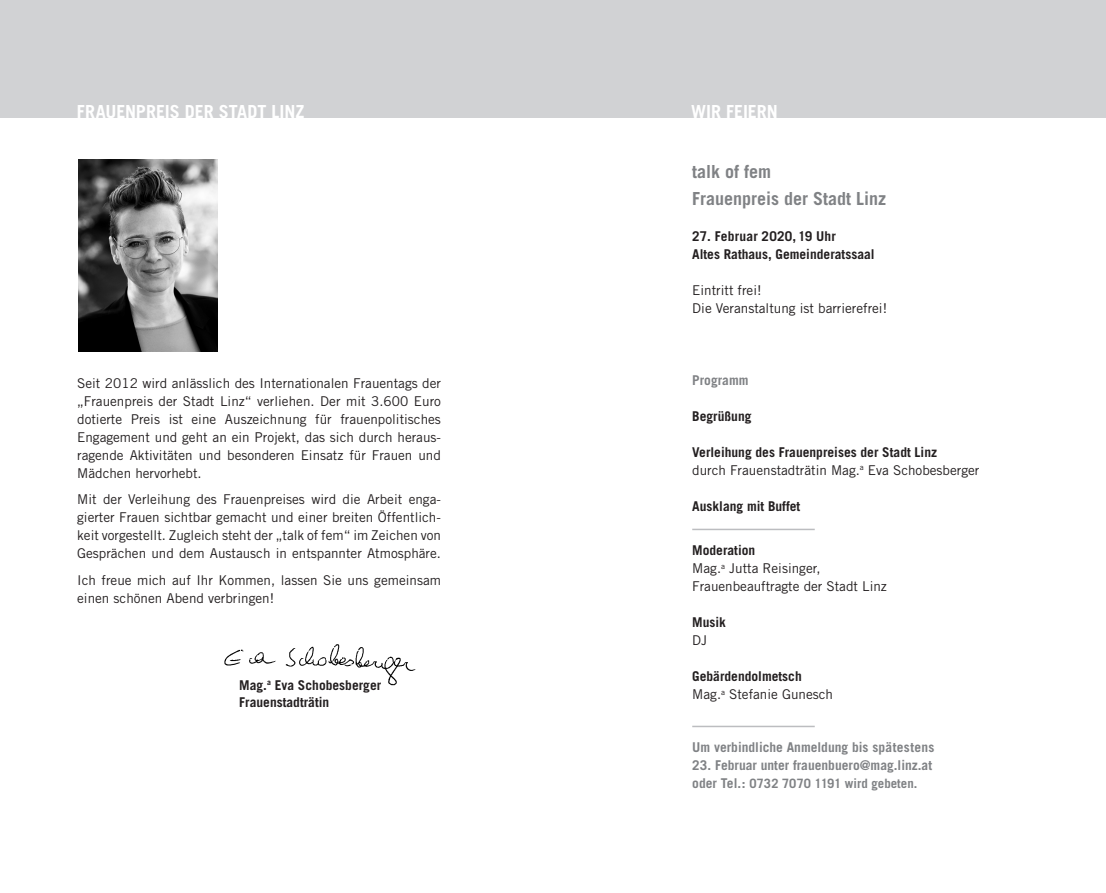
<style>
.page{position:relative;width:1106px;height:893px;background:#fff}
.page>*{position:absolute;margin:0;border:0;box-sizing:border-box;transform-origin:0 0}
.t1{font:700 18px "Trade Gothic";letter-spacing:-.005em;color:#fff}
.t2{font:700 18px "Trade Gothic";color:#808285}
.t3{font:13.5px/18px "Trade Gothic";color:#231f20;text-align:justify}
.t4{font:700 13.5px "Trade Gothic";color:#231f20}
.Titel_3{font:700 13.5px "Trade Gothic";color:#808285}
.Titel_3-2{font:700 12.9px "Trade Gothic";color:#808285}
.s1{font-size:13.5px}
</style>
<div class="page">
<img style="left:224px;top:644px;width:192px;height:42px">
<div style="left:0;top:0;width:1106px;height:118px;background:#d1d2d4"></div>
<hr style="left:692px;top:529px;width:122px;height:1px;background:#bcbdc0">
<hr style="left:692px;top:726px;width:122px;height:1px;background:#bcbdc0">
<img style="left:78px;top:159px;width:139px;height:193px">
<p class="t1" style="left:77px;top:100px;width:229px">FRAUENPREIS DER STADT LINZ</p>
<p class="t1" style="left:691px;top:100px;width:88px">WIR FEIERN</p>
<p class="t3" style="left:77px;top:374px;width:365px">Seit 2012 wird anlässlich des Internationalen Frauentags der „Frauenpreis der Stadt Linz“ verliehen. Der mit 3.600 Euro dotierte Preis ist eine Auszeichnung für frauenpolitisches Engagement und geht an ein Projekt, das sich durch heraus&shy;ragende Aktivitäten und besonderen Einsatz für Frauen und Mädchen hervorhebt.</p>
<p class="t3" style="left:77px;top:490px;width:365px">Mit der Verleihung des Frauenpreises wird die Arbeit enga&shy;gierter Frauen sichtbar gemacht und einer breiten Öffentlich&shy;keit vorgestellt. Zugleich steht der „talk of fem“ im Zeichen von Gesprächen und dem Austausch in entspannter Atmosphäre.</p>
<p class="t3" style="left:77px;top:571px;width:365px">Ich freue mich auf Ihr Kommen, lassen Sie uns gemeinsam einen schönen Abend verbringen!</p>
<p class="t4" style="left:239px;top:677px;width:143px">Mag.<sup>a</sup> Eva Schobesberger</p>
<p class="t4" style="left:239px;top:694px;width:91px">Frauenstadträtin</p>
<p class="t2" style="left:692px;top:160px;width:81px">talk of fem</p>
<p class="t2" style="left:692px;top:187px;width:195px">Frauenpreis der Stadt Linz</p>
<p class="t4" style="left:692px;top:228px;width:145px">27. Februar 2020,19 Uhr</p>
<p class="t4" style="left:692px;top:246px;width:184px">Altes Rathaus, Gemeinderatssaal</p>
<p class="t3" style="left:692px;top:281px;width:71px">Eintritt frei!</p>
<p class="t3" style="left:692px;top:299px;width:196px">Die Veranstaltung ist barrierefrei!</p>
<p class="Titel_3" style="left:692px;top:372px;width:58px">Programm</p>
<p class="t4" style="left:692px;top:408px;width:61px">Begrüßung</p>
<p class="t4" style="left:692px;top:444px;width:246px">Verleihung des Frauenpreises der Stadt Linz</p>
<p class="t3" style="left:692px;top:461px;width:289px">durch Frauenstadträtin Mag.<sup>a</sup> Eva Schobesberger</p>
<p class="t4" style="left:692px;top:498px;width:110px">Ausklang mit Buffet</p>
<p class="t4" style="left:692px;top:542px;width:65px">Moderation</p>
<p class="t3" style="left:692px;top:559px;width:130px">Mag.<sup>a</sup> Jutta Reisinger,</p>
<p class="t3" style="left:692px;top:577px;width:196px">Frauenbeauftragte der Stadt Linz</p>
<p class="t4" style="left:692px;top:614px;width:35px">Musik</p>
<p class="t3" style="left:692px;top:631px;width:16px">DJ</p>
<p class="t4" style="left:692px;top:668px;width:111px">Gebärdendolmetsch</p>
<p class="t3" style="left:692px;top:685px;width:142px">Mag.<sup>a</sup> Stefanie Gunesch</p>
<p class="Titel_3" style="left:692px;top:739px;width:244px">Um verbindliche Anmeldung bis spätestens</p>
<p class="Titel_3" style="left:692px;top:757px;width:241px">23. Februar unter frauenbuero@mag.linz.at</p>
<p class="Titel_3-2" style="left:692px;top:776px;width:227px"><span class="s1">oder Tel.:</span> 0732 7070 1191 wird gebeten.</p>
</div>
